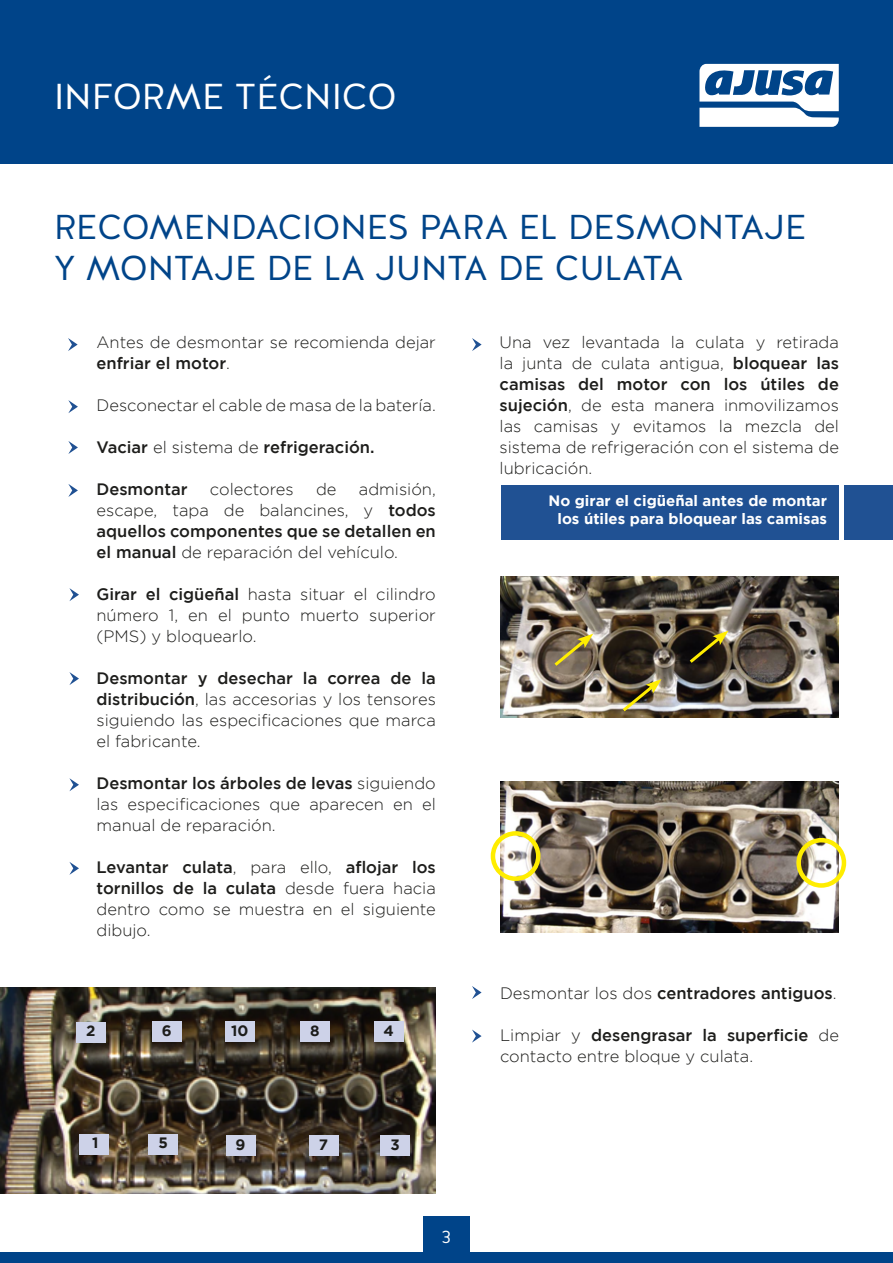
<style>
.page{position:relative;width:893px;height:1263px;background:#fff}
.page>*{position:absolute;margin:0;border:0;box-sizing:border-box;transform-origin:0 0}
.t1{font:36px "Halis GR";color:#fff}
.t2{font:34.5px/41.4px "Halis GR";color:#004489}
.t3{font:18px "Halis GR";color:#fff}
.t4{font:300 16.5px/21px "Gotham";color:#1d1d1b;text-align:justify}
.t5{font:500 16.5px "Gotham";color:#1d1d1b}
.t6{font:700 15px/18px "Gotham";color:#fff;text-align:center}
.t7{font:700 15px "Gotham";color:#1d1d1b}
.s1{font-weight:500}
.s2{font-weight:300}
</style>
<div class="page">
<div style="left:0;top:0;width:893px;height:163px;background:#004489"></div>
<svg style="left:699px;top:64px;width:140px;height:63px"></svg>
<div style="left:0;top:1252px;width:893px;height:11px;background:#004489"></div>
<div style="left:423px;top:1216px;width:47px;height:46px;background:#004489"></div>
<svg style="left:68px;top:338px;width:10px;height:13px"></svg>
<svg style="left:472px;top:338px;width:10px;height:13px"></svg>
<svg style="left:68px;top:400px;width:10px;height:13px"></svg>
<svg style="left:68px;top:441px;width:10px;height:13px"></svg>
<svg style="left:68px;top:484px;width:10px;height:13px"></svg>
<svg style="left:69px;top:588px;width:10px;height:13px"></svg>
<svg style="left:69px;top:672px;width:10px;height:13px"></svg>
<svg style="left:69px;top:778px;width:10px;height:13px"></svg>
<svg style="left:69px;top:862px;width:10px;height:13px"></svg>
<img style="left:0;top:987px;width:435px;height:207px">
<div style="left:502px;top:485px;width:391px;height:54px;background:#205193"></div>
<hr style="left:840px;top:483px;width:4px;height:58px;background:#fff">
<div style="left:77px;top:1022px;width:29px;height:20px;background:#cdd2e8"></div>
<div style="left:80px;top:1134px;width:29px;height:21px;background:#cdd2e8"></div>
<div style="left:149px;top:1134px;width:29px;height:21px;background:#cdd2e8"></div>
<div style="left:226px;top:1135px;width:30px;height:21px;background:#cdd2e8"></div>
<div style="left:309px;top:1135px;width:29px;height:21px;background:#cdd2e8"></div>
<div style="left:381px;top:1135px;width:29px;height:21px;background:#cdd2e8"></div>
<div style="left:153px;top:1021px;width:29px;height:21px;background:#cdd2e8"></div>
<div style="left:225px;top:1021px;width:29px;height:21px;background:#cdd2e8"></div>
<div style="left:300px;top:1021px;width:30px;height:21px;background:#cdd2e8"></div>
<div style="left:375px;top:1021px;width:29px;height:21px;background:#cdd2e8"></div>
<img style="left:501px;top:577px;width:338px;height:140px">
<svg style="left:551px;top:634px;width:42px;height:35px"></svg>
<svg style="left:686px;top:631px;width:42px;height:35px"></svg>
<svg style="left:619px;top:679px;width:42px;height:35px"></svg>
<img style="left:501px;top:781px;width:338px;height:152px">
<svg style="left:472px;top:986px;width:10px;height:13px"></svg>
<svg style="left:472px;top:1029px;width:10px;height:14px"></svg>
<div style="left:491px;top:831px;width:49px;height:50px;border:4px solid #ffed00;border-radius:50%"></div>
<div style="left:796px;top:838px;width:50px;height:50px;border:4px solid #ffed00;border-radius:50%"></div>
<h1 class="t1" style="left:54px;top:73px;width:344px">INFORME TÉCNICO</h1>
<h2 class="t2" style="left:54px;top:207px;width:754px">RECOMENDACIONES PARA EL DESMONTAJE<br>Y MONTAJE DE LA JUNTA DE CULATA</h2>
<p class="t4" style="left:97px;top:331px;width:341px">Antes de desmontar se recomienda dejar <span class="s1">enfriar el motor</span>.</p>
<p class="t4" style="left:97px;top:394px;width:341px">Desconectar el cable de masa de la batería.</p>
<p class="t5" style="left:97px;top:438px;width:280px">Vaciar <span class="s2">el sistema de</span> refrigeración.</p>
<p class="t5" style="left:97px;top:480px;width:93px">Desmontar</p>
<p class="t4" style="left:210px;top:478px;width:85px">colectores</p>
<p class="t4" style="left:316px;top:478px;width:22px">de</p>
<p class="t4" style="left:97px;top:478px;width:341px;text-indent:262px">admisión, escape, tapa de balancines, y <span class="s1">todos aquellos componentes que se detallen en el manual</span> de reparación del vehículo.</p>
<p class="t4" style="left:97px;top:583px;width:341px"><span class="s1">Girar el cigüeñal</span> hasta situar el cilindro número 1, en el punto muerto superior (PMS) y bloquearlo.</p>
<p class="t4" style="left:97px;top:667px;width:341px"><span class="s1">Desmontar y desechar la correa de la distribución</span>, las accesorias y los tensores siguiendo las especificaciones que marca el fabricante.</p>
<p class="t4" style="left:97px;top:772px;width:341px"><span class="s1">Desmontar los árboles de levas</span> siguiendo las especificaciones que aparecen en el manual de reparación.</p>
<p class="t4" style="left:97px;top:856px;width:341px"><span class="s1">Levantar culata</span>, para ello, <span class="s1">aflojar los tornillos de la culata</span> desde fuera hacia dentro como se muestra en el siguiente dibujo.</p>
<p class="t7" style="left:86px;top:1022px;width:11px">2</p>
<p class="t7" style="left:162px;top:1022px;width:11px">6</p>
<p class="t7" style="left:231px;top:1022px;width:19px">10</p>
<p class="t7" style="left:310px;top:1022px;width:11px">8</p>
<p class="t7" style="left:384px;top:1022px;width:12px">4</p>
<p class="t7" style="left:92px;top:1134px;width:8px">1</p>
<p class="t7" style="left:158px;top:1134px;width:11px">5</p>
<p class="t7" style="left:236px;top:1135px;width:11px">9</p>
<p class="t7" style="left:319px;top:1135px;width:11px">7</p>
<p class="t7" style="left:391px;top:1135px;width:11px">3</p>
<p class="t3" style="left:442px;top:1225px;width:11px">3</p>
<p class="t4" style="left:500px;top:331px;width:341px">Una vez levantada la culata y retirada la junta de culata antigua, <span class="s1">bloquear las camisas del motor con los útiles de sujeción</span>, de esta manera inmovilizamos las camisas y evitamos la mezcla del sistema de refrigeración con el sistema de lubricación.</p>
<p class="t6" style="left:548px;top:492px;width:280px">No girar el cigüeñal antes de montar los útiles para bloquear las camisas</p>
<p class="t5" style="left:500px;top:984px;width:338px"><span class="s2">Desmontar los dos</span> centradores antiguos<span class="s2">.</span></p>
<p class="t4" style="left:500px;top:1024px;width:340px">Limpiar y <span class="s1">desengrasar la superficie</span> de contacto entre bloque y culata.</p>
</div>
